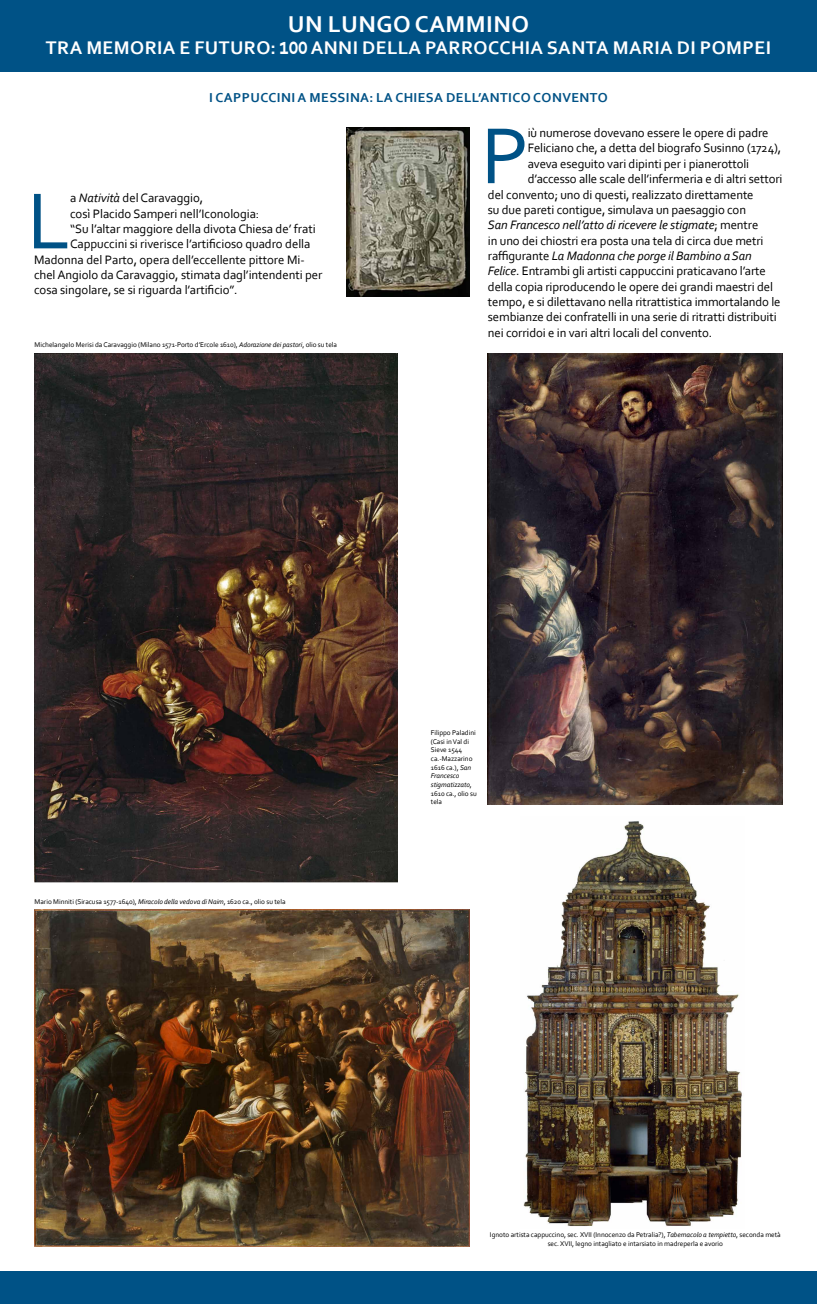
<style>
.page{position:relative;width:817px;height:1304px;background:#fff}
.page>*{position:absolute;margin:0;border:0;box-sizing:border-box;transform-origin:0 0}
.t1{font:83.32px "Corbel";color:#005286}
.t2{font:700 24px "Corbel";letter-spacing:.02em;color:#fff}
.t3{font:700 19.2px "Corbel";letter-spacing:.02em;color:#fff}
.t4{font:700 13.6px "Corbel";letter-spacing:.03em;color:#005286}
.t5{font:12.8px "Corbel";letter-spacing:-.01em;color:#000}
.t6{font:italic 12.8px "Corbel";letter-spacing:-.01em;color:#000}
.t7{font:7.2px/8.6px "Corbel";letter-spacing:-.005em;color:#000}
.s1{font-size:25.72px}
.s2{font-style:normal}
.s3{font-style:italic}
</style>
<div class="page">
<div style="left:0;top:0;width:816px;height:72px;background:#005286"></div>
<div style="left:0;top:1271px;width:816px;height:33px;background:#005286"></div>
<img style="left:34px;top:354px;width:363px;height:528px">
<img style="left:346px;top:128px;width:123px;height:168px">
<img style="left:34px;top:910px;width:435px;height:336px">
<img style="left:488px;top:353px;width:294px;height:451px">
<img style="left:523px;top:821px;width:219px;height:406px">
<h2 class="t2" style="left:288px;top:9px;width:242px">UN LUNGO CAMMINO</h2>
<h3 class="t3" style="left:46px;top:35px;width:726px">TRA MEMORIA E FUTURO: <span class="s1">100</span> ANNI DELLA PARROCCHIA SANTA MARIA DI POMPEI</h3>
<p class="t4" style="left:209px;top:89px;width:400px">I CAPPUCCINI A MESSINA: LA CHIESA DELL’ANTICO CONVENTO</p>
<h1 class="t1" style="left:481px;top:104px;width:49px">P</h1>
<p class="t5" style="left:527px;top:125px;width:242px">iù numerose dovevano essere le opere di padre</p>
<p class="t5" style="left:527px;top:140px;width:255px">Feliciano che, a detta del biografo Susinno (1724),</p>
<p class="t5" style="left:527px;top:156px;width:223px">aveva eseguito vari dipinti per i pianerottoli</p>
<p class="t5" style="left:527px;top:171px;width:256px">d’accesso alle scale dell’infermeria e di altri settori</p>
<p class="t5" style="left:488px;top:186px;width:267px">del convento; uno di questi, realizzato direttamente</p>
<p class="t5" style="left:488px;top:202px;width:259px">su due pareti contigue, simulava un paesaggio con</p>
<p class="t6" style="left:488px;top:217px;width:272px">San Francesco nell’atto di ricevere le stigmate<span class="s2">; mentre</span></p>
<p class="t5" style="left:488px;top:232px;width:277px">in uno dei chiostri era posta una tela di circa due metri</p>
<p class="t6" style="left:488px;top:248px;width:265px"><span class="s2">raffigurante</span> La Madonna che porge il Bambino a San</p>
<p class="t5" style="left:488px;top:263px;width:279px"><span class="s3">Felice</span>. Entrambi gli artisti cappuccini praticavano l’arte</p>
<p class="t5" style="left:488px;top:278px;width:286px">della copia riproducendo le opere dei grandi maestri del</p>
<p class="t5" style="left:488px;top:294px;width:294px">tempo, e si dilettavano nella ritrattistica immortalando le</p>
<p class="t5" style="left:488px;top:309px;width:290px">sembianze dei confratelli in una serie di ritratti distribuiti</p>
<p class="t5" style="left:488px;top:325px;width:226px">nei corridoi e in vari altri locali del convento.</p>
<h1 class="t1" style="left:27px;top:169px;width:45px">L</h1>
<p class="t5" style="left:70px;top:190px;width:135px">a <span class="s3">Natività</span> del Caravaggio,</p>
<p class="t5" style="left:70px;top:205px;width:191px">così Placido Samperi nell’Iconologia:</p>
<p class="t5" style="left:70px;top:221px;width:247px">“Su l’altar maggiore della divota Chiesa de’ frati</p>
<p class="t5" style="left:70px;top:236px;width:242px">Cappuccini si riverisce l’artificioso quadro della</p>
<p class="t5" style="left:34px;top:252px;width:272px">Madonna del Parto, opera dell’eccellente pittore Mi-</p>
<p class="t5" style="left:34px;top:267px;width:290px">chel Angiolo da Caravaggio, stimata dagl’intendenti per</p>
<p class="t5" style="left:34px;top:282px;width:205px">cosa singolare, se si riguarda l’artificio”.</p>
<p class="t7" style="left:35px;top:340px;width:304px">Michelangelo Merisi da Caravaggio (Milano 1571-Porto d’Ercole 1610), <span class="s3">Adorazione dei pastori</span>, olio su tela</p>
<p class="t7" style="left:35px;top:897px;width:252px">Mario Minniti (Siracusa 1577-1640), <span class="s3">Miracolo della vedova di Naim</span>, 1620 ca., olio su tela</p>
<p class="t7" style="left:431px;top:728px;width:47px">Filippo Paladini (Casi in Val di<br>Sieve 1544 ca.-Mazzarino<br>1616 ca.), <span class="s3">San<br>Francesco stigmatizzato</span>,<br>1610 ca., olio su tela</p>
<p class="t7" style="left:490px;top:1230px;width:292px;text-align:center">Ignoto artista cappuccino, sec. XVII (Innocenzo da Petralia?), <span class="s3">Tabernacolo a tempietto</span>, seconda metà sec. XVII, legno intagliato e intarsiato in madreperla e avorio</p>
</div>
